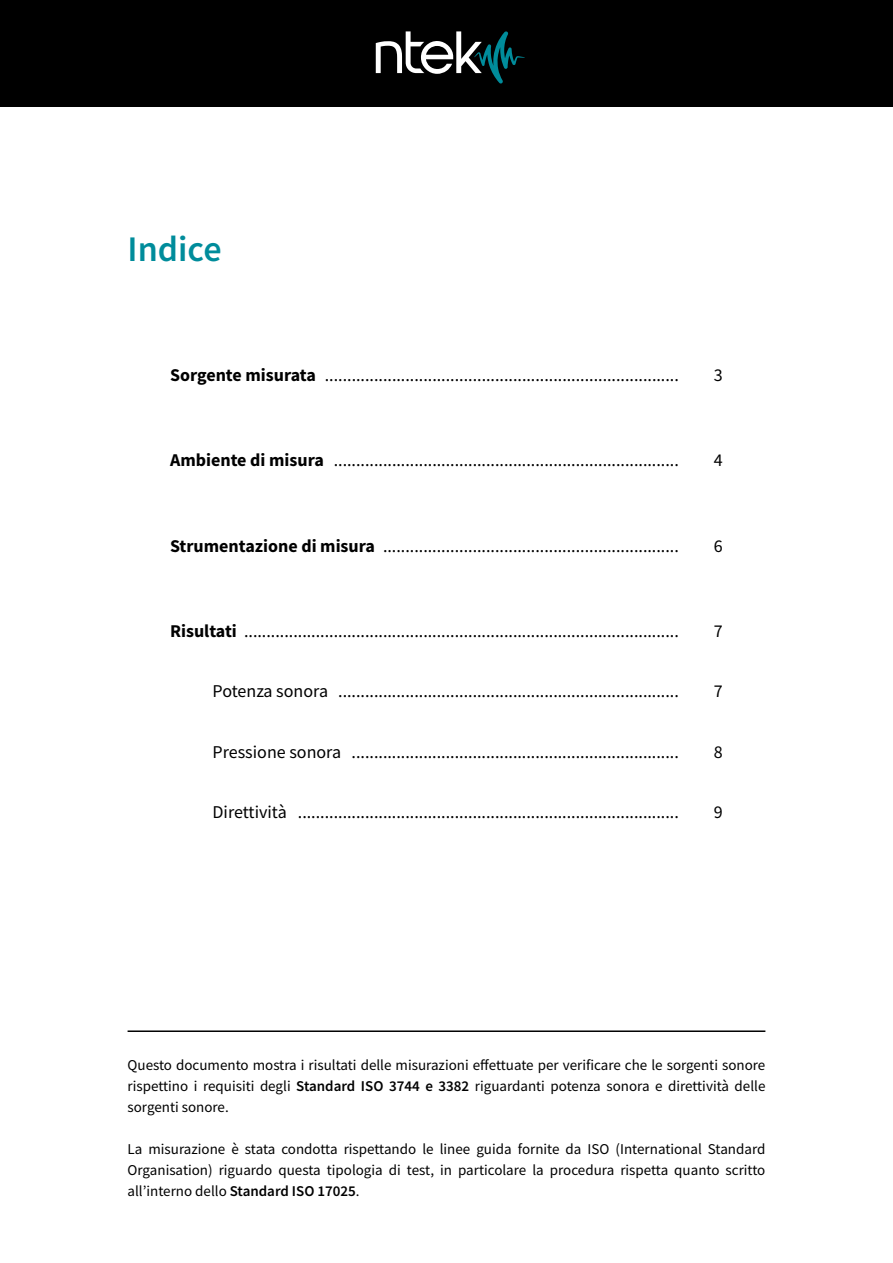
<style>
.page{position:relative;width:893px;height:1263px;background:#fff}
.page>*{position:absolute;margin:0;border:0;box-sizing:border-box;transform-origin:0 0}
.t1{font:600 36px "Source Sans Pro";color:#008c9b}
.t2{font:18px "Source Sans Pro";color:#000}
.t3{font:15px/21px "Source Sans Pro";color:#000;text-align:justify}
.s1{font-weight:700}
.s2{font-weight:600}
</style>
<div class="page">
<div style="left:0;top:0;width:893px;height:106px;background:#000"></div>
<svg style="left:376px;top:31px;width:149px;height:52px"></svg>
<hr style="left:128px;top:1030px;width:637px;height:2px;background:#000">
<h1 class="t1" style="left:128px;top:235px;width:96px">Indice</h1>
<p class="t2" style="left:170px;top:367px;width:510px"><span class="s1">Sorgente misurata</span> ...............................................................................</p>
<p class="t2" style="left:714px;top:367px;width:10px">3</p>
<p class="t2" style="left:170px;top:452px;width:510px"><span class="s1">Ambiente di misura</span> .............................................................................</p>
<p class="t2" style="left:714px;top:452px;width:10px">4</p>
<p class="t2" style="left:170px;top:538px;width:510px"><span class="s1">Strumentazione di misura</span> ..................................................................</p>
<p class="t2" style="left:714px;top:538px;width:10px">6</p>
<p class="t2" style="left:170px;top:623px;width:510px"><span class="s1">Risultati</span> .................................................................................................</p>
<p class="t2" style="left:714px;top:623px;width:10px">7</p>
<p class="t2" style="left:213px;top:683px;width:468px">Potenza sonora ............................................................................</p>
<p class="t2" style="left:714px;top:683px;width:10px">7</p>
<p class="t2" style="left:213px;top:743px;width:468px">Pressione sonora .........................................................................</p>
<p class="t2" style="left:714px;top:743px;width:10px">8</p>
<p class="t2" style="left:213px;top:803px;width:468px">Direttività .....................................................................................</p>
<p class="t2" style="left:714px;top:803px;width:10px">9</p>
<p class="t3" style="left:128px;top:1055px;width:639px">Questo documento mostra i risultati delle misurazioni effettuate per verificare che le sorgenti sonore rispettino i requisiti degli <span class="s2">Standard ISO 3744 e 3382</span> riguardanti potenza sonora e direttività delle sorgenti sonore.</p>
<p class="t3" style="left:128px;top:1139px;width:639px">La misurazione è stata condotta rispettando le linee guida fornite da ISO (International Standard Organisation) riguardo questa tipologia di test, in particolare la procedura rispetta quanto scritto all’interno dello <span class="s2">Standard ISO 17025</span>.</p>
</div>
